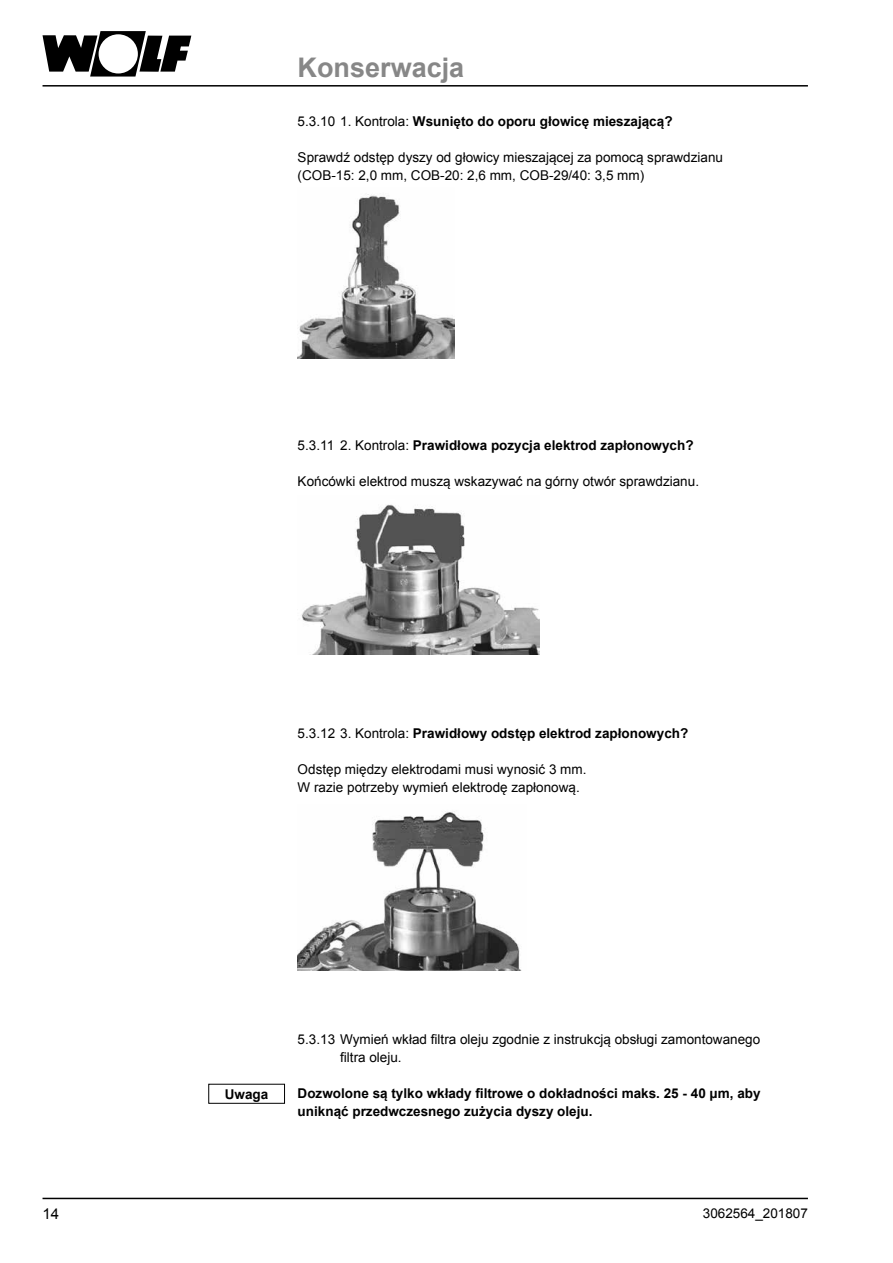
<style>
.page{position:relative;width:893px;height:1263px;background:#fff}
.page>*{position:absolute;margin:0;border:0;box-sizing:border-box;transform-origin:0 0}
.t1{font:700 27px "Arial";color:#878787}
.t2{font:15px "Arial";color:#000}
.t3{font:13.5px/18px "Arial";color:#000}
.t4{font:700 13.5px/18px "Arial";color:#000}
.s1{font-weight:400}
</style>
<div class="page">
<svg style="left:43px;top:31px;width:148px;height:46px"></svg>
<hr style="left:43px;top:85px;width:765px;height:2px;background:#000">
<hr style="left:43px;top:1198px;width:765px;height:1px;background:#000">
<img style="left:298px;top:194px;width:157px;height:165px">
<img style="left:301px;top:504px;width:239px;height:150px">
<img style="left:298px;top:811px;width:224px;height:160px">
<div style="left:208px;top:1084px;width:77px;height:20px;border:1px solid #000"></div>
<h1 class="t1" style="left:298px;top:49px;width:168px">Konserwacja</h1>
<p class="t4" style="left:298px;top:113px;width:376px"><span class="s1">5.3.10 1. Kontrola:</span> Wsunięto do oporu głowicę mieszającą?</p>
<p class="t3" style="left:298px;top:148px;width:427px">Sprawdź odstęp dyszy od głowicy mieszającej za pomocą sprawdzianu (COB-15: 2,0 mm, COB-20: 2,6 mm, COB‑29/40: 3,5 mm)</p>
<p class="t4" style="left:298px;top:437px;width:397px"><span class="s1">5.3.11 2. Kontrola:</span> Prawidłowa pozycja elektrod zapłonowych?</p>
<p class="t3" style="left:298px;top:472px;width:403px">Końcówki elektrod muszą wskazywać na górny otwór sprawdzianu.</p>
<p class="t4" style="left:298px;top:725px;width:392px"><span class="s1">5.3.12 3. Kontrola:</span> Prawidłowy odstęp elektrod zapłonowych?</p>
<p class="t3" style="left:298px;top:760px;width:290px">Odstęp między elektrodami musi wynosić 3 mm.<br>W razie potrzeby wymień elektrodę zapłonową.</p>
<p class="t4" style="left:225px;top:1085px;width:45px">Uwaga</p>
<p class="t3" style="left:340px;top:1030px;width:422px;text-indent:-43px">5.3.13 Wymień wkład filtra oleju zgodnie z instrukcją obsługi zamontowanego filtra oleju.</p>
<p class="t4" style="left:298px;top:1085px;width:464px">Dozwolone są tylko wkłady filtrowe o dokładności maks. 25 - 40 μm, aby uniknąć przedwczesnego zużycia dyszy oleju.</p>
<p class="t2" style="left:43px;top:1203px;width:18px">14</p>
<p class="t3" style="left:703px;top:1204px;width:107px">3062564_201807</p>
</div>
